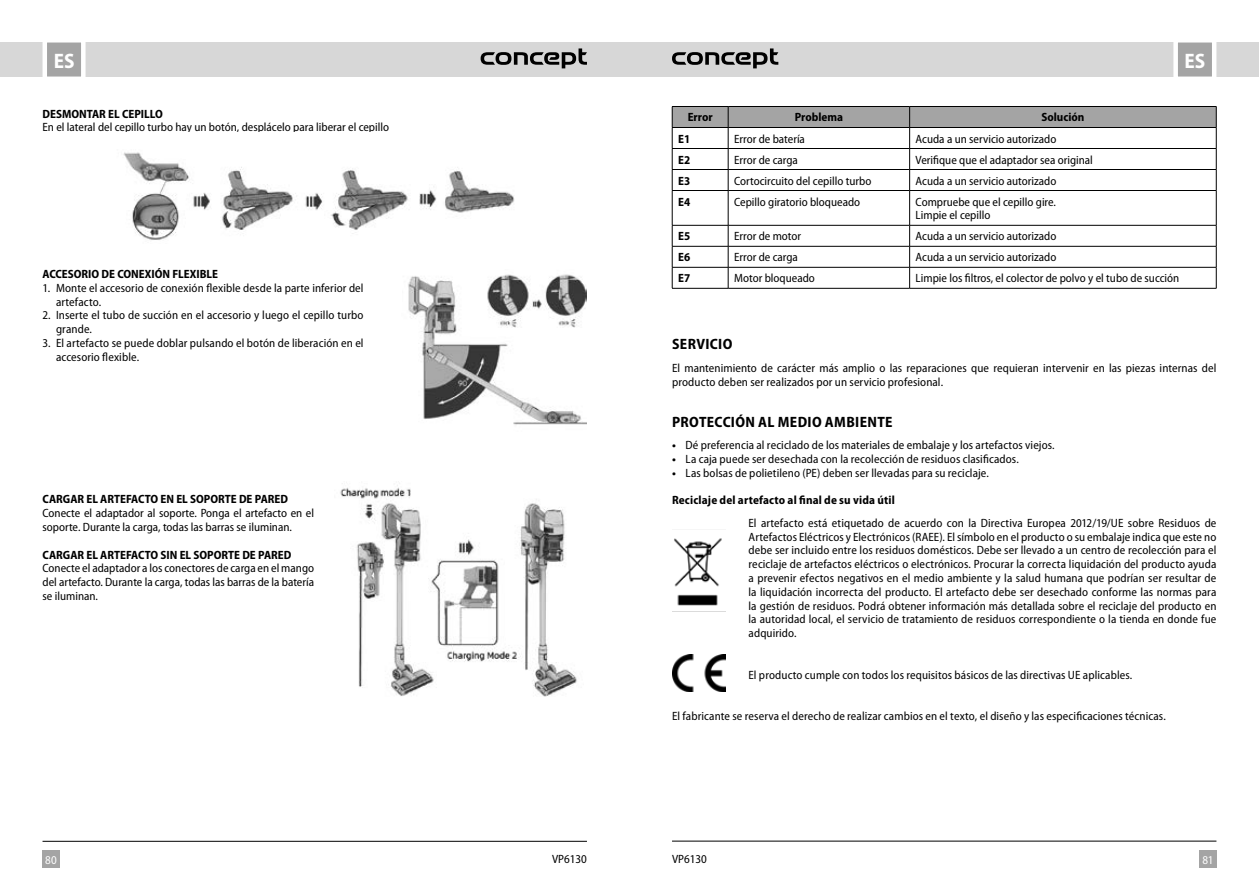
<style>
.page{position:relative;width:1259px;height:893px;background:#fff}
.page>*{position:absolute;margin:0;border:0;box-sizing:border-box;transform-origin:0 0}
.t1{font:700 semi-condensed 21px "Myriad Pro";color:#fff}
.t2{font:700 semi-condensed 15px "Myriad Pro";letter-spacing:.025em;color:#000}
.t3{font:semi-condensed 12px/13.8px "Myriad Pro";letter-spacing:.005em;color:#000}
.t4{font:700 semi-condensed 12px "Myriad Pro";color:#000}
.t5{font:semi-condensed 12px "Myriad Pro";color:#fff}
.s1{font-weight:700}
</style>
<div class="page">
<div style="left:629px;top:43px;width:630px;height:34px;background:#d7d7d7"></div>
<div style="left:0;top:43px;width:629px;height:34px;background:#d7d7d7"></div>
<div style="left:43px;top:850px;width:17px;height:17px;background:#a4a4a4"></div>
<div style="left:1199px;top:850px;width:17px;height:17px;background:#a4a4a4"></div>
<svg style="left:1171px;top:42px;width:47px;height:35px;background:#bbb"></svg>
<svg style="left:40px;top:42px;width:48px;height:35px;background:#bcbcbc"></svg>
<hr style="left:672px;top:841px;width:544px;height:1px;background:#000">
<hr style="left:43px;top:841px;width:544px;height:1px;background:#000">
<svg style="left:480px;top:48px;width:107px;height:20px"></svg>
<svg style="left:672px;top:48px;width:106px;height:20px"></svg>
<svg style="left:672px;top:106px;width:545px;height:84px"></svg>
<hr style="left:672px;top:190px;width:56px;height:1px;background:#000">
<hr style="left:672px;top:191px;width:1px;height:34px;background:#000">
<hr style="left:728px;top:190px;width:181px;height:1px;background:#000">
<hr style="left:728px;top:191px;width:1px;height:34px;background:#000">
<hr style="left:909px;top:190px;width:307px;height:1px;background:#000">
<hr style="left:909px;top:191px;width:1px;height:34px;background:#000">
<hr style="left:1216px;top:191px;width:1px;height:34px;background:#000">
<hr style="left:672px;top:225px;width:56px;height:1px;background:#000">
<hr style="left:728px;top:225px;width:181px;height:1px;background:#000">
<hr style="left:909px;top:225px;width:307px;height:1px;background:#000">
<hr style="left:672px;top:246px;width:56px;height:1px;background:#000">
<hr style="left:728px;top:246px;width:181px;height:1px;background:#000">
<hr style="left:909px;top:246px;width:307px;height:1px;background:#000">
<hr style="left:672px;top:267px;width:56px;height:1px;background:#000">
<svg style="left:672px;top:225px;width:1px;height:63px"></svg>
<hr style="left:728px;top:267px;width:181px;height:1px;background:#000">
<svg style="left:728px;top:225px;width:1px;height:63px"></svg>
<hr style="left:909px;top:267px;width:307px;height:1px;background:#000">
<svg style="left:909px;top:225px;width:1px;height:63px"></svg>
<svg style="left:1216px;top:225px;width:1px;height:63px"></svg>
<hr style="left:672px;top:288px;width:56px;height:1px;background:#000">
<hr style="left:728px;top:288px;width:181px;height:1px;background:#000">
<hr style="left:909px;top:288px;width:307px;height:1px;background:#000">
<img style="left:674px;top:538px;width:48px;height:68px">
<img style="left:672px;top:655px;width:53px;height:37px">
<img style="left:123px;top:152px;width:392px;height:88px">
<img style="left:408px;top:274px;width:179px;height:151px">
<img style="left:340px;top:485px;width:237px;height:212px">
<h1 class="t1" style="left:54px;top:50px;width:22px">ES</h1>
<h1 class="t1" style="left:1184px;top:50px;width:22px">ES</h1>
<p class="t4" style="left:43px;top:107px;width:122px">DESMONTAR EL CEPILLO</p>
<p class="t3" style="left:43px;top:121px;width:348px">En el lateral del cepillo turbo hay un botón, desplácelo para liberar el cepillo</p>
<p class="t4" style="left:43px;top:267px;width:177px">ACCESORIO DE CONEXIÓN FLEXIBLE</p>
<p class="t3" style="left:56px;top:281px;width:309px;text-indent:-14px">1. Monte el accesorio de conexión flexible desde la parte inferior del artefacto.</p>
<p class="t3" style="left:56px;top:309px;width:309px;text-indent:-14px">2. Inserte el tubo de succión en el accesorio y luego el cepillo turbo grande.</p>
<p class="t3" style="left:56px;top:336px;width:309px;text-indent:-14px">3. El artefacto se puede doblar pulsando el botón de liberación en el accesorio flexible.</p>
<p class="t4" style="left:43px;top:493px;width:247px">CARGAR EL ARTEFACTO EN EL SOPORTE DE PARED</p>
<p class="t3" style="left:43px;top:506px;width:273px">Conecte el adaptador al soporte. Ponga el artefacto en el soporte. Durante la carga, todas las barras se iluminan.</p>
<p class="t4" style="left:43px;top:548px;width:250px">CARGAR EL ARTEFACTO SIN EL SOPORTE DE PARED</p>
<p class="t3" style="left:43px;top:562px;width:273px;text-align:justify">Conecte el adaptador a los conectores de carga en el mango del artefacto. Durante la carga, todas las barras de la batería se iluminan.</p>
<p class="t4" style="left:687px;top:111px;width:26px">Error</p>
<p class="t4" style="left:794px;top:111px;width:50px">Problema</p>
<p class="t4" style="left:1041px;top:111px;width:45px">Solución</p>
<p class="t4" style="left:678px;top:132px;width:14px">E1</p>
<p class="t3" style="left:734px;top:132px;width:72px">Error de batería</p>
<p class="t3" style="left:915px;top:132px;width:142px">Acuda a un servicio autorizado</p>
<p class="t4" style="left:678px;top:153px;width:14px">E2</p>
<p class="t3" style="left:734px;top:153px;width:65px">Error de carga</p>
<p class="t3" style="left:915px;top:153px;width:179px">Verifique que el adaptador sea original</p>
<p class="t4" style="left:678px;top:174px;width:14px">E3</p>
<p class="t3" style="left:734px;top:174px;width:139px">Cortocircuito del cepillo turbo</p>
<p class="t3" style="left:915px;top:174px;width:142px">Acuda a un servicio autorizado</p>
<p class="t4" style="left:678px;top:195px;width:14px">E4</p>
<p class="t3" style="left:734px;top:195px;width:127px">Cepillo giratorio bloqueado</p>
<p class="t3" style="left:915px;top:195px;width:142px">Compruebe que el cepillo gire.<br>Limpie el cepillo</p>
<p class="t4" style="left:678px;top:230px;width:14px">E5</p>
<p class="t3" style="left:734px;top:230px;width:69px">Error de motor</p>
<p class="t3" style="left:915px;top:230px;width:142px">Acuda a un servicio autorizado</p>
<p class="t4" style="left:678px;top:251px;width:14px">E6</p>
<p class="t3" style="left:734px;top:251px;width:65px">Error de carga</p>
<p class="t3" style="left:915px;top:251px;width:142px">Acuda a un servicio autorizado</p>
<p class="t4" style="left:678px;top:272px;width:14px">E7</p>
<p class="t3" style="left:734px;top:272px;width:82px">Motor bloqueado</p>
<p class="t3" style="left:915px;top:272px;width:265px">Limpie los filtros, el colector de polvo y el tubo de succión</p>
<p class="t2" style="left:672px;top:336px;width:62px">SERVICIO</p>
<p class="t3" style="left:672px;top:361px;width:546px">El mantenimiento de carácter más amplio o las reparaciones que requieran intervenir en las piezas internas del producto deben ser realizados por un servicio profesional.</p>
<p class="t2" style="left:672px;top:413px;width:222px">PROTECCIÓN AL MEDIO AMBIENTE</p>
<p class="t3" style="left:672px;top:439px;width:384px"><span class="s1">•</span> Dé preferencia al reciclado de los materiales de embalaje y los artefactos viejos.</p>
<p class="t3" style="left:672px;top:452px;width:348px"><span class="s1">•</span> La caja puede ser desechada con la recolección de residuos clasificados.</p>
<p class="t3" style="left:672px;top:466px;width:318px"><span class="s1">•</span> Las bolsas de polietileno (PE) deben ser llevadas para su reciclaje.</p>
<p class="t4" style="left:672px;top:494px;width:224px">Reciclaje del artefacto al final de su vida útil</p>
<p class="t3" style="left:748px;top:516px;width:469px;text-align:justify">El artefacto está etiquetado de acuerdo con la Directiva Europea 2012/19/UE sobre Residuos de Artefactos Eléctricos y Electrónicos (RAEE). El símbolo en el producto o su embalaje indica que este no debe ser incluido entre los residuos domésticos. Debe ser llevado a un centro de recolección para el reciclaje de artefactos eléctricos o electrónicos. Procurar la correcta liquidación del producto ayuda a prevenir efectos negativos en el medio ambiente y la salud humana que podrían ser resultar de la liquidación incorrecta del producto. El artefacto debe ser desechado conforme las normas para la gestión de residuos. Podrá obtener información más detallada sobre el reciclaje del producto en la autoridad local, el servicio de tratamiento de residuos correspondiente o la tienda en donde fue adquirido.</p>
<p class="t3" style="left:748px;top:668px;width:385px">El producto cumple con todos los requisitos básicos de las directivas UE aplicables.</p>
<p class="t3" style="left:672px;top:709px;width:495px">El fabricante se reserva el derecho de realizar cambios en el texto, el diseño y las especificaciones técnicas.</p>
<p class="t3" style="left:552px;top:852px;width:36px">VP6130</p>
<p class="t3" style="left:672px;top:852px;width:36px">VP6130</p>
<p class="t5" style="left:45px;top:853px;width:13px">80</p>
<p class="t5" style="left:1202px;top:853px;width:13px">81</p>
</div>
